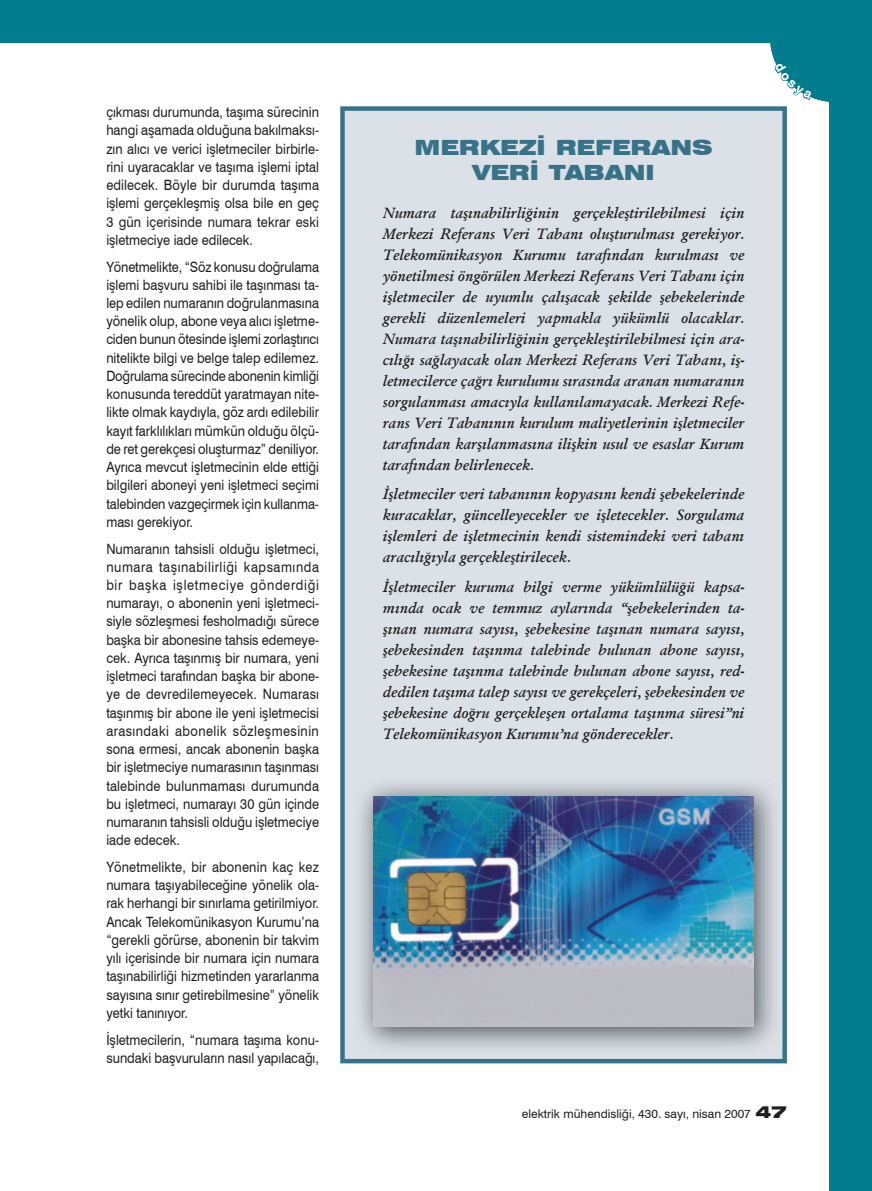
<style>
.page{position:relative;width:872px;height:1191px;background:#fff}
.page>*{position:absolute;margin:0;border:0;box-sizing:border-box;transform-origin:0 0}
.t1{font:900 expanded 21px/25.2px "Swiss 721 BT";color:#377289;text-align:center}
.t2{font:italic 600 15px/21px "Garamond";color:#231f20;text-align:justify}
.t3{font:14.25px/18.3px "Swiss 721 BT";color:#231f20;text-align:justify;scale:.9 1}
.t4{font:12px "Swiss 721 BT";color:#231f20}
.s1{font-weight:900;font-stretch:expanded;font-size:16.5px}
</style>
<div class="page">
<div style="left:340px;top:106px;width:447px;height:957px;background:#dbe1e6"></div>
<img style="left:355px;top:778px;width:425px;height:275px">
<img style="left:374px;top:797px;width:379px;height:229px">
<div style="left:0;top:0;width:872px;height:43px;background:#007c8f"></div>
<div style="left:829px;top:0;width:43px;height:1191px;background:#007c8f"></div>
<svg style="left:770px;top:43px;width:59px;height:59px"></svg>
<p class="t3" style="left:106px;top:103px;width:238px">çıkması durumunda, taşıma sürecinin hangi aşamada olduğuna bakılmaksı&shy;zın alıcı ve verici işletmeciler birbirle&shy;rini uyaracaklar ve taşıma işlemi iptal edilecek. Böyle bir durumda taşıma işlemi gerçekleşmiş olsa bile en geç 3 gün içerisinde numara tekrar eski işletmeciye iade edilecek.</p>
<p class="t3" style="left:106px;top:257px;width:238px">Yönetmelikte, “Söz konusu doğrulama işlemi başvuru sahibi ile taşınması ta&shy;lep edilen numaranın doğrulanmasına yönelik olup, abone veya alıcı işletme&shy;ciden bunun ötesinde işlemi zorlaştırıcı nitelikte bilgi ve belge talep edilemez.<br>Doğrulama sürecinde abonenin kimliği konusunda tereddüt yaratmayan nite&shy;likte olmak kaydıyla, göz ardı edilebilir kayıt farklılıkları mümkün olduğu ölçü&shy;de ret gerekçesi oluşturmaz” deniliyor.<br>Ayrıca mevcut işletmecinin elde ettiği bilgileri aboneyi yeni işletmeci seçimi talebinden vazgeçirmek için kullanma&shy;ması gerekiyor.</p>
<p class="t3" style="left:106px;top:539px;width:238px">Numaranın tahsisli olduğu işletmeci, numara taşınabilirliği kapsamında bir başka işletmeciye gönderdiği numarayı, o abonenin yeni işletmeci&shy;siyle sözleşmesi fesholmadığı sürece başka bir abonesine tahsis edemeye&shy;cek. Ayrıca taşınmış bir numara, yeni işletmeci tarafından başka bir abone&shy;ye de devredilemeyecek. Numarası taşınmış bir abone ile yeni işletmecisi arasındaki abonelik sözleşmesinin sona ermesi, ancak abonenin başka bir işletmeciye numarasının taşınması talebinde bulunmaması durumunda bu işletmeci, numarayı 30 gün içinde numaranın tahsisli olduğu işletmeciye iade edecek.</p>
<p class="t3" style="left:106px;top:857px;width:238px">Yönetmelikte, bir abonenin kaç kez numara taşıyabileceğine yönelik ola&shy;rak herhangi bir sınırlama getirilmiyor.<br>Ancak Telekomünikasyon Kurumu’na “gerekli görürse, abonenin bir takvim yılı içerisinde bir numara için numara taşınabilirliği hizmetinden yararlanma sayısına sınır getirebilmesine” yönelik yetki tanınıyor.</p>
<p class="t3" style="left:106px;top:1030px;width:238px">İşletmecilerin, “numara taşıma konu&shy;sundaki başvuruların nasıl yapılacağı,</p>
<h1 class="t1" style="left:414px;top:134px;width:300px">MERKEZİ REFERANS<br>VERİ TABANI</h1>
<p class="t2" style="left:383px;top:202px;width:363px">Numara taşınabilirliğinin gerçekleştirilebilmesi için Merkezi Referans Veri Tabanı oluşturulması gerekiyor.<br>Telekomünikasyon Kurumu tarafından kurulması ve yönetilmesi öngörülen Merkezi Referans Veri Tabanı için işletmeciler de uyumlu çalışacak şekilde şebekelerinde gerekli düzenlemeleri yapmakla yükümlü olacaklar.<br>Numara taşınabilirliğinin gerçekleştirilebilmesi için ara&shy;cılığı sağlayacak olan Merkezi Referans Veri Tabanı, iş&shy;letmecilerce çağrı kurulumu sırasında aranan numaranın sorgulanması amacıyla kullanılamayacak. Merkezi Refe&shy;rans Veri Tabanının kurulum maliyetlerinin işletmeciler tarafından karşılanmasına ilişkin usul ve esaslar Kurum tarafından belirlenecek.</p>
<p class="t2" style="left:383px;top:483px;width:363px">İşletmeciler veri tabanının kopyasını kendi şebekelerinde kuracaklar, güncelleyecekler ve işletecekler. Sorgulama işlemleri de işletmecinin kendi sistemindeki veri tabanı aracılığıyla gerçekleştirilecek.</p>
<p class="t2" style="left:383px;top:576px;width:363px">İşletmeciler kuruma bilgi verme yükümlülüğü kapsa&shy;mında ocak ve temmuz aylarında “şebekelerinden ta&shy;şınan numara sayısı, şebekesine taşınan numara sayısı, şebekesinden taşınma talebinde bulunan abone sayısı, şebekesine taşınma talebinde bulunan abone sayısı, red&shy;dedilen taşıma talep sayısı ve gerekçeleri, şebekesinden ve şebekesine doğru gerçekleşen ortalama taşınma süresi”ni Telekomünikasyon Kurumu’na gönderecekler.</p>
<p class="t4" style="left:522px;top:1106px;width:266px">elektrik mühendisliği, 430. sayı, nisan 2007 <span class="s1">47</span></p>
</div>
